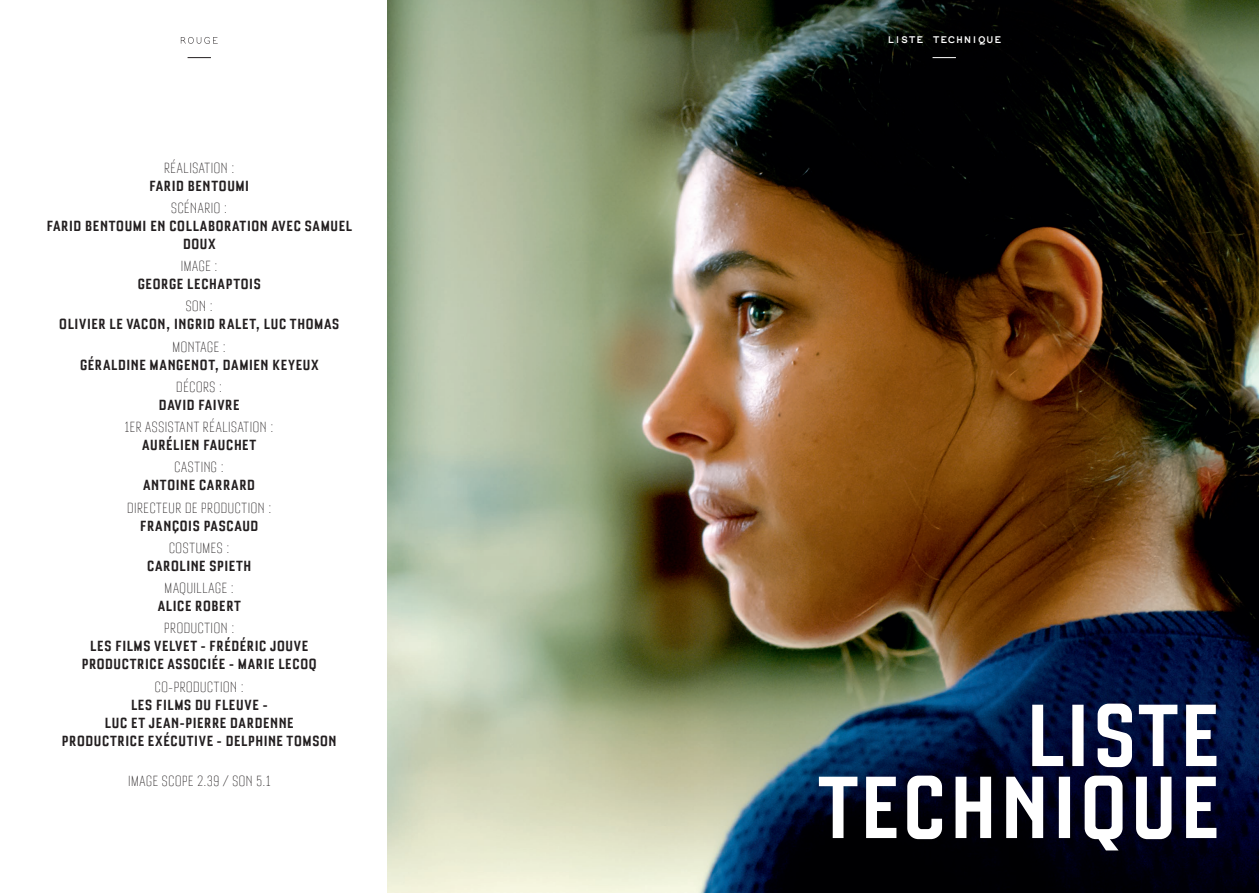
<style>
.page{position:relative;width:1259px;height:893px;background:#fff}
.page>*{position:absolute;margin:0;border:0;box-sizing:border-box;transform-origin:0 0}
.t1{font:700 condensed 18px/18px "Bourgeois";letter-spacing:.01em;color:#231f20;text-align:center}
.t2{font:300 condensed 18px "Bourgeois";letter-spacing:.005em;color:#231f20}
.t3{font:700 11.55px "Not Courier Sans";letter-spacing:.07em;color:#fff}
</style>
<div class="page">
<svg style="left:188px;top:57px;width:23px;height:1px"></svg>
<svg style="left:181px;top:37px;width:37px;height:7px"></svg>
<img style="left:387px;top:0;width:872px;height:893px">
<svg style="left:819px;top:776px;width:397px;height:74px"></svg>
<svg style="left:1032px;top:704px;width:184px;height:63px"></svg>
<svg style="left:932px;top:57px;width:24px;height:1px"></svg>
<p class="t2" style="left:164px;top:159px;width:73px">RÉALISATION :</p>
<p class="t1" style="left:149px;top:177px;width:102px">FARID BENTOUMI</p>
<p class="t2" style="left:171px;top:199px;width:58px">SCÉNARIO :</p>
<p class="t1" style="left:46px;top:217px;width:307px">FARID BENTOUMI EN COLLABORATION AVEC SAMUEL<br>DOUX</p>
<p class="t2" style="left:181px;top:257px;width:39px">IMAGE :</p>
<p class="t1" style="left:137px;top:275px;width:125px">GEORGE LECHAPTOIS</p>
<p class="t2" style="left:185px;top:298px;width:29px">SON :</p>
<p class="t1" style="left:59px;top:315px;width:282px">OLIVIER LE VACON, INGRID RALET, LUC THOMAS</p>
<p class="t2" style="left:172px;top:338px;width:56px">MONTAGE :</p>
<p class="t1" style="left:80px;top:356px;width:241px">GÉRALDINE MANGENOT, DAMIEN KEYEUX</p>
<p class="t2" style="left:176px;top:378px;width:48px">DÉCORS :</p>
<p class="t1" style="left:159px;top:396px;width:83px">DAVID FAIVRE</p>
<p class="t2" style="left:125px;top:418px;width:150px">1ER ASSISTANT RÉALISATION :</p>
<p class="t1" style="left:142px;top:436px;width:116px">AURÉLIEN FAUCHET</p>
<p class="t2" style="left:174px;top:459px;width:51px">CASTING :</p>
<p class="t1" style="left:143px;top:476px;width:114px">ANTOINE CARRARD</p>
<p class="t2" style="left:127px;top:499px;width:146px">DIRECTEUR DE PRODUCTION :</p>
<p class="t1" style="left:140px;top:517px;width:120px">FRANÇOIS PASCAUD</p>
<p class="t2" style="left:169px;top:539px;width:63px">COSTUMES :</p>
<p class="t1" style="left:147px;top:557px;width:106px">CAROLINE SPIETH</p>
<p class="t2" style="left:164px;top:579px;width:71px">MAQUILLAGE :</p>
<p class="t1" style="left:158px;top:597px;width:85px">ALICE ROBERT</p>
<p class="t2" style="left:164px;top:620px;width:72px">PRODUCTION :</p>
<p class="t1" style="left:81px;top:637px;width:237px">LES FILMS VELVET - FRÉDÉRIC JOUVE<br>PRODUCTRICE ASSOCIÉE - MARIE LECOQ</p>
<p class="t2" style="left:154px;top:678px;width:91px">CO-PRODUCTION :</p>
<p class="t1" style="left:62px;top:696px;width:277px">LES FILMS DU FLEUVE -<br>LUC ET JEAN-PIERRE DARDENNE<br>PRODUCTRICE EXÉCUTIVE - DELPHINE TOMSON</p>
<p class="t2" style="left:128px;top:772px;width:144px">IMAGE SCOPE 2.39 / SON 5.1</p>
<p class="t3" style="left:887px;top:31px;width:116px">LISTE TECHNIQUE</p>
</div>
